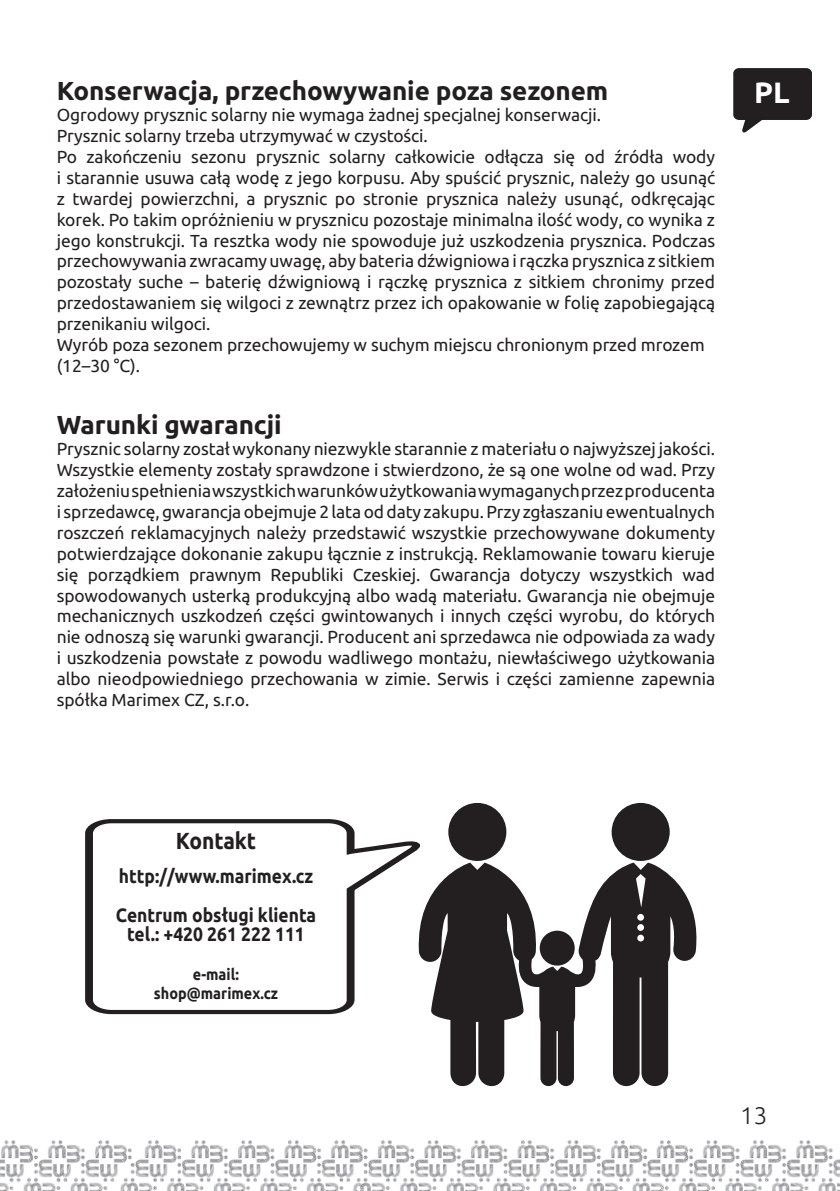
<style>
.page{position:relative;width:840px;height:1191px;background:#fff}
.page>*{position:absolute;margin:0;border:0;box-sizing:border-box;transform-origin:0 0}
.t1{font:700 29.4px "Ubuntu";color:#fff}
.t2{font:700 26px "Ubuntu";letter-spacing:-.005em;color:#231f20}
.t3{font:300 24px "Ubuntu";color:#231f20}
.t4{font:700 23.2px "Ubuntu";letter-spacing:-.005em;color:#231f20;scale:.9 1}
.t5{font:700 19.4px/38.8px "Ubuntu";color:#231f20;scale:.9 1}
.t6{font:17.4px/20.8px "Ubuntu";letter-spacing:-.005em;color:#231f20}
.t7{font:700 16px/19.4px "Ubuntu";color:#231f20;text-align:center;scale:.9 1}
</style>
<div class="page">
<img style="left:159px;top:1140px;width:431px;height:51px">
<img style="left:0;top:1140px;width:159px;height:51px">
<img style="left:590px;top:1140px;width:249px;height:51px">
<svg style="left:85px;top:819px;width:336px;height:196px"></svg>
<svg style="left:448px;top:803px;width:58px;height:58px"></svg>
<div style="left:611px;top:803px;width:58px;height:58px;background:#231f20;border-radius:50%"></div>
<svg style="left:418px;top:862px;width:278px;height:224px;fill:#231f20"></svg>
<svg style="left:539px;top:930px;width:35px;height:35px"></svg>
<svg style="left:733px;top:68px;width:79px;height:65px"></svg>
<h2 class="t2" style="left:57px;top:75px;width:552px">Konserwacja, przechowywanie poza sezonem</h2>
<p class="t6" style="left:57px;top:104px;width:659px">Ogrodowy prysznic solarny nie wymaga żadnej specjalnej konserwacji.<br>Prysznic solarny trzeba utrzymywać w czystości.<br>Po zakończeniu sezonu prysznic solarny całkowicie odłącza się od źródła wody i starannie usuwa całą wodę z jego korpusu. Aby spuścić prysznic, należy go usunąć z twardej powierzchni, a prysznic po stronie prysznica należy usunąć, odkręcając korek. Po takim opróżnieniu w prysznicu pozostaje minimalna ilość wody, co wynika z jego konstrukcji. Ta resztka wody nie spowoduje już uszkodzenia prysznica. Podczas przechowywania zwracamy uwagę, aby bateria dźwigniowa i rączka prysznica z sitkiem pozostały suche – baterię dźwigniową i rączkę prysznica z sitkiem chronimy przed przedostawaniem się wilgoci z zewnątrz przez ich opakowanie w folię zapobiegającą przenikaniu wilgoci.<br>Wyrób poza sezonem przechowujemy w suchym miejscu chronionym przed mrozem (12–30 °C).</p>
<h2 class="t2" style="left:57px;top:409px;width:226px">Warunki gwarancji</h2>
<p class="t6" style="left:57px;top:438px;width:659px;text-align:justify">Prysznic solarny został wykonany niezwykle starannie z materiału o najwyższej jakości.<br>Wszystkie elementy zostały sprawdzone i stwierdzono, że są one wolne od wad. Przy założeniu spełnienia wszystkich warunków użytkowania wymaganych przez producenta i sprzedawcę, gwarancja obejmuje 2 lata od daty zakupu. Przy zgłaszaniu ewentualnych roszczeń reklamacyjnych należy przedstawić wszystkie przechowywane dokumenty potwierdzające dokonanie zakupu łącznie z instrukcją. Reklamowanie towaru kieruje się porządkiem prawnym Republiki Czeskiej. Gwarancja dotyczy wszystkich wad spowodowanych usterką produkcyjną albo wadą materiału. Gwarancja nie obejmuje mechanicznych uszkodzeń części gwintowanych i innych części wyrobu, do których nie odnoszą się warunki gwarancji. Producent ani sprzedawca nie odpowiada za wady i uszkodzenia powstałe z powodu wadliwego montażu, niewłaściwego użytkowania albo nieodpowiedniego przechowania w zimie. Serwis i części zamienne zapewnia spółka Marimex CZ, s.r.o.</p>
<h1 class="t1" style="left:753px;top:75px;width:37px">PL</h1>
<h3 class="t4" style="left:176px;top:827px;width:91px">Kontakt</h3>
<p class="t5" style="left:116px;top:856px;width:224px">http://www.marimex.cz<br>Centrum obsługi klienta</p>
<p class="t5" style="left:127px;top:914px;width:199px">tel.: +420 261 222 111</p>
<p class="t7" style="left:154px;top:964px;width:139px">e-mail: shop@marimex.cz</p>
<h3 class="t3" style="left:739px;top:1101px;width:29px">13</h3>
</div>
